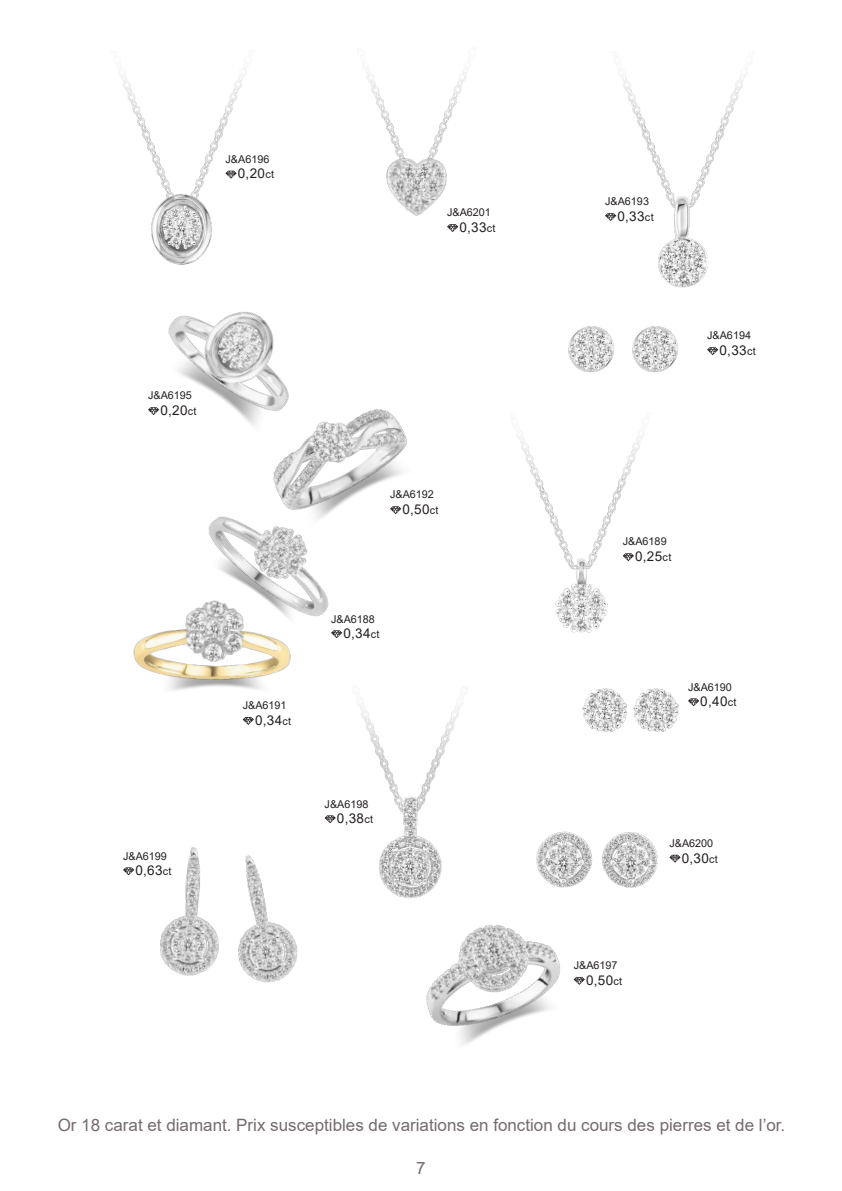
<style>
.page{position:relative;width:842px;height:1191px;background:#fff}
.page>*{position:absolute;margin:0;border:0;box-sizing:border-box;transform-origin:0 0}
.t1{font:17px "Arial";color:#766a6e}
.t2{font:13.6px "Arial";letter-spacing:.025em;color:#231f20}
.t3{font:10.8px "Arial";color:#231f20}
.s1{font-size:10.8px}
</style>
<div class="page">
<img style="left:692px;top:68px;width:55px;height:126px">
<img style="left:620px;top:74px;width:54px;height:120px">
<img style="left:192px;top:68px;width:54px;height:124px">
<img style="left:120px;top:74px;width:51px;height:118px">
<img style="left:364px;top:67px;width:104px;height:90px">
<img style="left:342px;top:632px;width:119px;height:163px">
<img style="left:379px;top:795px;width:63px;height:104px">
<img style="left:555px;top:558px;width:53px;height:75px">
<img style="left:208px;top:516px;width:121px;height:100px">
<img style="left:133px;top:596px;width:162px;height:89px">
<img style="left:257px;top:409px;width:151px;height:112px">
<img style="left:658px;top:194px;width:50px;height:94px">
<img style="left:159px;top:311px;width:162px;height:114px">
<img style="left:151px;top:192px;width:61px;height:73px">
<img style="left:426px;top:924px;width:135px;height:117px">
<img style="left:536px;top:831px;width:122px;height:57px">
<img style="left:386px;top:157px;width:61px;height:59px">
<img style="left:160px;top:847px;width:37px;height:129px">
<img style="left:197px;top:851px;width:101px;height:132px">
<img style="left:633px;top:688px;width:46px;height:44px">
<img style="left:582px;top:688px;width:45px;height:44px">
<img style="left:568px;top:326px;width:46px;height:45px">
<img style="left:632px;top:326px;width:46px;height:42px">
<img style="left:582px;top:368px;width:86px;height:201px">
<img style="left:517px;top:368px;width:62px;height:201px">
<svg style="left:331px;top:630px;width:11px;height:8px"></svg>
<svg style="left:623px;top:553px;width:11px;height:8px"></svg>
<svg style="left:688px;top:698px;width:11px;height:8px"></svg>
<svg style="left:243px;top:717px;width:11px;height:8px"></svg>
<svg style="left:390px;top:506px;width:11px;height:8px"></svg>
<svg style="left:605px;top:213px;width:11px;height:8px"></svg>
<svg style="left:707px;top:347px;width:11px;height:8px"></svg>
<svg style="left:148px;top:407px;width:11px;height:8px"></svg>
<svg style="left:225px;top:171px;width:12px;height:7px"></svg>
<svg style="left:574px;top:977px;width:11px;height:7px"></svg>
<svg style="left:123px;top:867px;width:11px;height:8px"></svg>
<svg style="left:669px;top:854px;width:11px;height:8px"></svg>
<svg style="left:447px;top:224px;width:11px;height:8px"></svg>
<svg style="left:325px;top:815px;width:11px;height:8px"></svg>
<p class="t3" style="left:225px;top:152px;width:45px">J&amp;A6196</p>
<p class="t2" style="left:238px;top:164px;width:38px">0,20<span class="s1">ct</span></p>
<p class="t3" style="left:447px;top:205px;width:45px">J&amp;A6201</p>
<p class="t2" style="left:459px;top:218px;width:38px">0,33<span class="s1">ct</span></p>
<p class="t3" style="left:148px;top:388px;width:45px">J&amp;A6195</p>
<p class="t2" style="left:160px;top:401px;width:38px">0,20<span class="s1">ct</span></p>
<p class="t3" style="left:123px;top:848px;width:45px">J&amp;A6199</p>
<p class="t2" style="left:135px;top:861px;width:38px">0,63<span class="s1">ct</span></p>
<p class="t3" style="left:390px;top:487px;width:45px">J&amp;A6192</p>
<p class="t2" style="left:402px;top:500px;width:38px">0,50<span class="s1">ct</span></p>
<p class="t3" style="left:243px;top:698px;width:45px">J&amp;A6191</p>
<p class="t2" style="left:255px;top:710px;width:38px">0,34<span class="s1">ct</span></p>
<p class="t3" style="left:331px;top:611px;width:45px">J&amp;A6188</p>
<p class="t2" style="left:343px;top:624px;width:38px">0,34<span class="s1">ct</span></p>
<p class="t3" style="left:325px;top:796px;width:45px">J&amp;A6198</p>
<p class="t2" style="left:337px;top:809px;width:38px">0,38<span class="s1">ct</span></p>
<p class="t3" style="left:605px;top:194px;width:45px">J&amp;A6193</p>
<p class="t2" style="left:617px;top:207px;width:38px">0,33<span class="s1">ct</span></p>
<p class="t3" style="left:707px;top:328px;width:45px">J&amp;A6194</p>
<p class="t2" style="left:719px;top:341px;width:38px">0,33<span class="s1">ct</span></p>
<p class="t3" style="left:623px;top:534px;width:45px">J&amp;A6189</p>
<p class="t2" style="left:635px;top:547px;width:38px">0,25<span class="s1">ct</span></p>
<p class="t3" style="left:688px;top:679px;width:45px">J&amp;A6190</p>
<p class="t2" style="left:700px;top:692px;width:38px">0,40<span class="s1">ct</span></p>
<p class="t3" style="left:574px;top:958px;width:45px">J&amp;A6197</p>
<p class="t2" style="left:586px;top:970px;width:38px">0,50<span class="s1">ct</span></p>
<p class="t3" style="left:669px;top:835px;width:45px">J&amp;A6200</p>
<p class="t2" style="left:682px;top:848px;width:38px">0,30<span class="s1">ct</span></p>
<h1 class="t1" style="left:58px;top:1113px;width:729px">Or 18 carat et diamant. Prix susceptibles de variations en fonction du cours des pierres et de l’or.</h1>
<h1 class="t1" style="left:416px;top:1156px;width:11px">7</h1>
</div>
